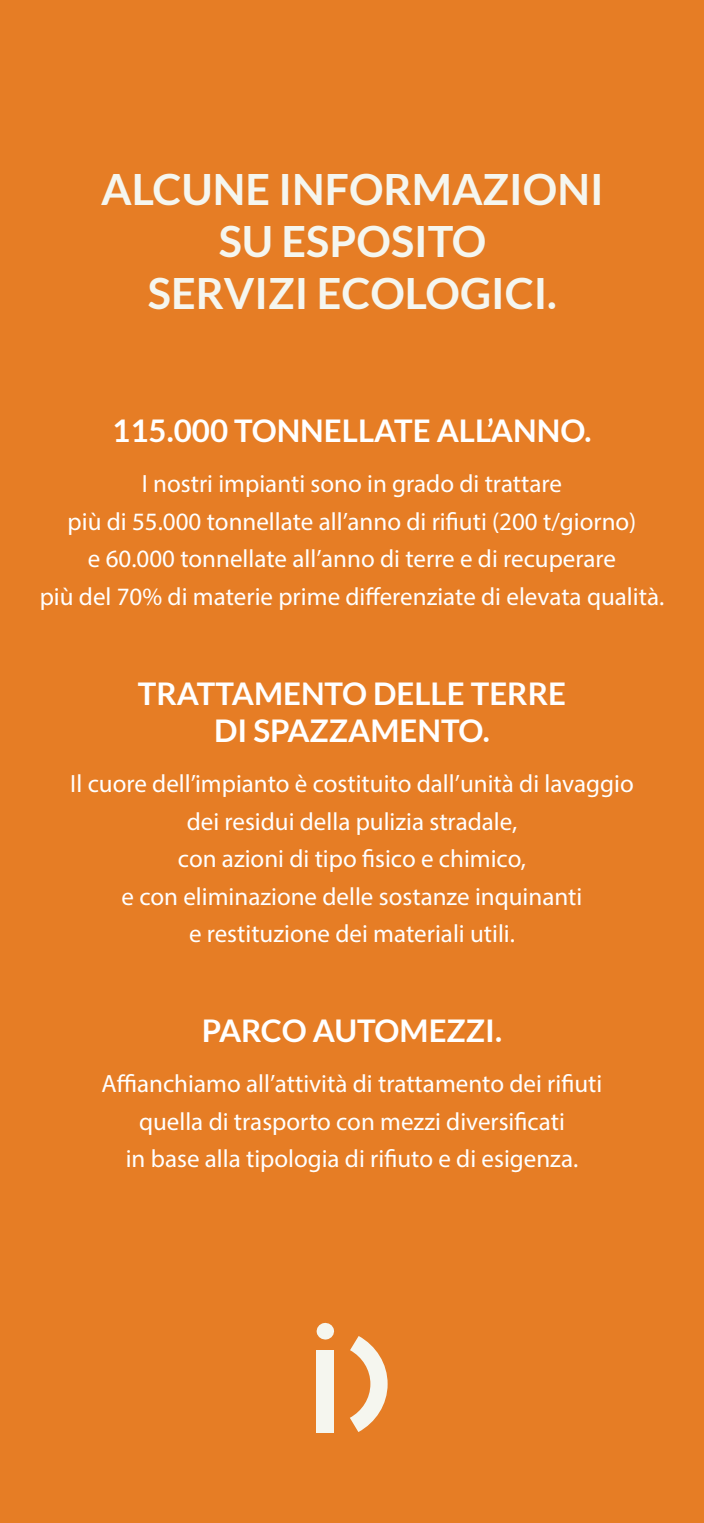
<style>
.page{position:relative;width:704px;height:1523px;background:#fff}
.page>*{position:absolute;margin:0;border:0;box-sizing:border-box;transform-origin:0 0}
.t1{font:700 43.12px "Lato";color:#f5f6ef}
.t2{font:700 31.25px "Lato";color:#fff}
.t3{font:25px "Myriad Pro";color:#fff}
</style>
<div class="page">
<div style="left:0;top:0;width:703px;height:1522px;background:#e67d25"></div>
<div style="left:316px;top:1350px;width:17px;height:83px;background:#f5f6ef"></div>
<svg style="left:316px;top:1322px;width:18px;height:18px"></svg>
<svg style="left:350px;top:1336px;width:37px;height:96px"></svg>
<p class="t1" style="left:101px;top:165px;width:503px">ALCUNE INFORMAZIONI</p>
<p class="t1" style="left:218px;top:217px;width:269px">SU ESPOSITO</p>
<p class="t1" style="left:148px;top:268px;width:410px">SERVIZI ECOLOGICI.</p>
<p class="t2" style="left:112px;top:413px;width:480px">115.000 TONNELLATE ALL’ANNO.</p>
<p class="t3" style="left:142px;top:468px;width:421px">I nostri impianti sono in grado di trattare</p>
<p class="t3" style="left:68px;top:506px;width:570px">più di 55.000 tonnellate all’anno di rifiuti (200 t/giorno)</p>
<p class="t3" style="left:88px;top:543px;width:529px">e 60.000 tonnellate all’anno di terre e di recuperare</p>
<p class="t3" style="left:40px;top:581px;width:625px">più del 70% di materie prime differenziate di elevata qualità.</p>
<p class="t2" style="left:138px;top:675px;width:429px">TRATTAMENTO DELLE TERRE</p>
<p class="t2" style="left:214px;top:713px;width:277px">DI SPAZZAMENTO.</p>
<p class="t3" style="left:70px;top:768px;width:564px">Il cuore dell’impianto è costituito dall’unità di lavaggio</p>
<p class="t3" style="left:186px;top:806px;width:332px">dei residui della pulizia stradale,</p>
<p class="t3" style="left:178px;top:843px;width:349px">con azioni di tipo fisico e chimico,</p>
<p class="t3" style="left:121px;top:881px;width:462px">e con eliminazione delle sostanze inquinanti</p>
<p class="t3" style="left:189px;top:918px;width:327px">e restituzione dei materiali utili.</p>
<p class="t2" style="left:202px;top:1013px;width:301px">PARCO AUTOMEZZI.</p>
<p class="t3" style="left:101px;top:1068px;width:502px">Affianchiamo all’attività di trattamento dei rifiuti</p>
<p class="t3" style="left:139px;top:1106px;width:427px">quella di trasporto con mezzi diversificati</p>
<p class="t3" style="left:126px;top:1143px;width:453px">in base alla tipologia di rifiuto e di esigenza.</p>
</div>
